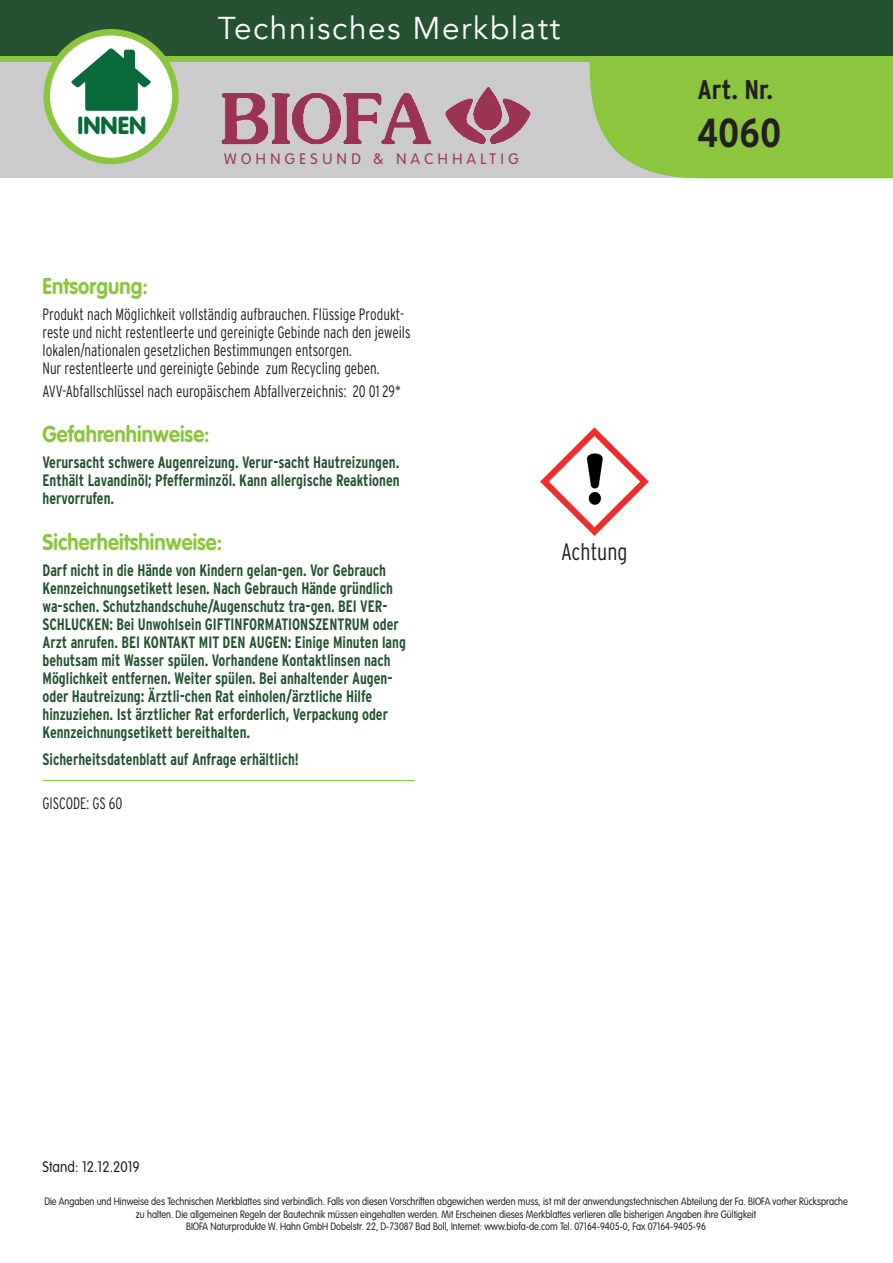
<style>
.page{position:relative;width:893px;height:1263px;background:#fff}
.page>*{position:absolute;margin:0;border:0;box-sizing:border-box;transform-origin:0 0}
.t1{font:700 condensed 40.5px "Interstate";color:#231f20}
.t2{font:31.5px "Avenir";letter-spacing:.05em;color:#fff}
.t3{font:700 condensed 27px "Interstate";color:#231f20}
.t4{font:900 24.3px "VAG Rounded";color:#0a693a}
.t5{font:300 condensed 23.7px "Interstate";color:#231f20;scale:.95 1}
.t6{font:700 22.5px "VAG Rounded Std";letter-spacing:.005em;color:#8bc63e;scale:.9 1}
.t7{font:700 condensed 16.5px/18px "Interstate";color:#255332;text-align:justify;scale:.9 1}
.t8{font:300 condensed 16.5px/18px "Interstate";color:#231f20;scale:.9 1}
.t9{font:300 15px "VAG Rounded Std";letter-spacing:.3em;color:#9b3452}
.t10{font:300 15px "VAG Rounded Std";letter-spacing:.005em;color:#231f20;scale:.9 1}
.t11{font:300 10.5px/12.6px "VAG Rounded Std";color:#231f20;text-align:center;scale:.87 1}
</style>
<div class="page">
<hr style="left:42px;top:780px;width:373px;height:1px;background:#8bc63e">
<img style="left:540px;top:427px;width:109px;height:109px">
<div style="left:0;top:0;width:893px;height:178px;background:#cbcacd"></div>
<svg style="left:589px;top:62px;width:304px;height:117px;background:#90c649"></svg>
<svg style="left:0;top:55px;width:893px;height:7px;background:#7cb53c"></svg>
<div style="left:0;top:0;width:893px;height:55px;background:#255332"></div>
<img style="left:221px;top:87px;width:310px;height:58px">
<div style="left:47px;top:32px;width:128px;height:129px;background:#fff;border-radius:50%"></div>
<div style="left:43px;top:29px;width:136px;height:135px;border:7px solid #8bc63e;border-radius:50%"></div>
<svg style="left:71px;top:48px;width:80px;height:63px"></svg>
<h3 class="t4" style="left:78px;top:111px;width:70px">INNEN</h3>
<h2 class="t2" style="left:218px;top:9px;width:344px">Technisches Merkblatt</h2>
<p class="t9" style="left:224px;top:150px;width:296px">WOHNGESUND &amp; NACHHALTIG</p>
<h3 class="t6" style="left:43px;top:273px;width:119px">Entsorgung:</h3>
<p class="t8" style="left:43px;top:305px;width:410px">Produkt nach Möglichkeit vollständig aufbrauchen. Flüssige Produkt&shy;reste und nicht restentleerte und gereinigte Gebinde nach den jeweils lokalen/nationalen gesetzlichen Bestimmungen entsorgen.<br>Nur restentleerte und gereinigte Gebinde zum Recycling geben.</p>
<p class="t8" style="left:43px;top:382px;width:400px">AVV-Abfallschlüssel nach europäischem Abfallverzeichnis: 20 01 29*</p>
<h3 class="t6" style="left:43px;top:421px;width:187px">Gefahrenhinweise:</h3>
<p class="t7" style="left:43px;top:453px;width:398px">Verursacht schwere Augenreizung. Verur-sacht Hautreizungen.<br>Enthält Lavandinöl; Pfefferminzöl. Kann allergische Reaktionen hervorrufen.</p>
<h3 class="t6" style="left:43px;top:528px;width:201px">Sicherheitshinweise:</h3>
<p class="t7" style="left:43px;top:561px;width:405px;text-align:left">Darf nicht in die Hände von Kindern gelan-gen. Vor Gebrauch Kennzeichnungsetikett lesen. Nach Gebrauch Hände gründlich wa-schen. Schutzhandschuhe/Augenschutz tra-gen. BEI VER-SCHLUCKEN: Bei Unwohlsein GIFTINFORMATIONSZENTRUM oder Arzt anrufen. BEI KONTAKT MIT DEN AUGEN: Einige Minuten lang behutsam mit Wasser spülen. Vorhandene Kontaktlinsen nach Möglichkeit entfernen. Weiter spülen. Bei anhaltender Augen&shy;oder Hautreizung: Ärztli-chen Rat einholen/ärztliche Hilfe hinzuziehen. Ist ärztlicher Rat erforderlich, Verpackung oder Kennzeichnungsetikett bereithalten.</p>
<p class="t7" style="left:43px;top:750px;width:286px">Sicherheitsdatenblatt auf Anfrage erhältlich!</p>
<p class="t8" style="left:43px;top:794px;width:90px">GISCODE: GS 60</p>
<h3 class="t5" style="left:561px;top:537px;width:71px">Achtung</h3>
<h3 class="t3" style="left:697px;top:73px;width:77px">Art. Nr.</h3>
<h1 class="t1" style="left:697px;top:108px;width:86px">4060</h1>
<p class="t10" style="left:43px;top:1159px;width:110px">Stand: 12.12.2019</p>
<p class="t11" style="left:44px;top:1195px;width:925px">Die Angaben und Hinweise des Technischen Merkblattes sind verbindlich. Falls von diesen Vorschriften abgewichen werden muss, ist mit der anwendungstechnischen Abteilung der Fa. BIOFA vorher Rücksprache zu halten. Die allgemeinen Regeln der Bautechnik müssen eingehalten werden. Mit Erscheinen dieses Merkblattes verlieren alle bisherigen Angaben ihre Gültigkeit<br>BIOFA Naturprodukte W. Hahn GmbH Dobelstr. 22, D-73087 Bad Boll, Internet: www.biofa-de.com Tel. 07164-9405-0, Fax 07164-9405-96</p>
</div>
